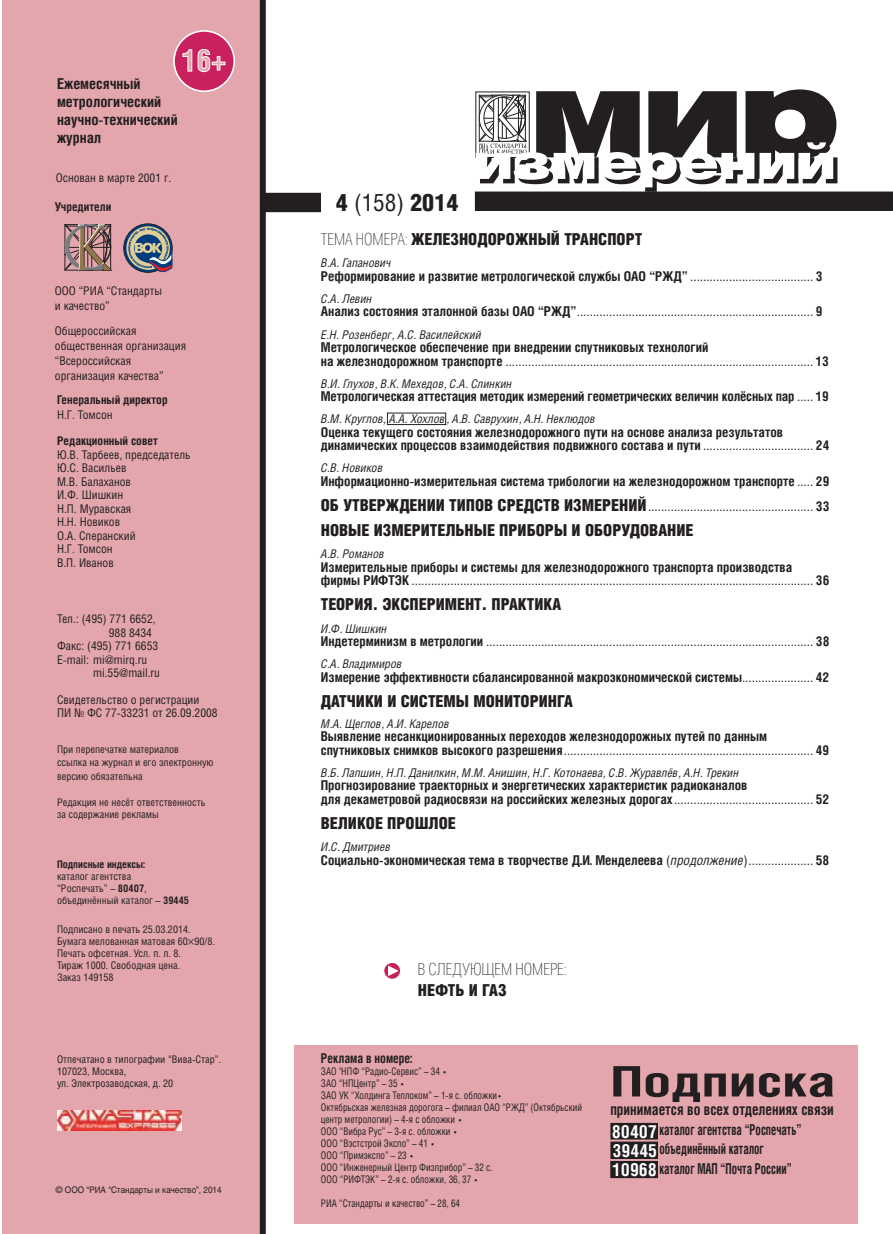
<style>
.page{position:relative;width:893px;height:1234px;background:#fff}
.page>*{position:absolute;margin:0;border:0;box-sizing:border-box;transform-origin:0 0}
.t1{font:700 42px "Helios Cond";color:#231f20;scale:1.4 1}
.t2{font:700 30px "Helios Cond";color:#e4a6ad}
.t3{font:900 24px "Helios Cond";color:#231f20}
.t4{font:700 18px/38.2px "Helios Cond";color:#fff}
.t5{font:900 16.5px "Helios Cond";color:#231f20}
.t6{font:100 16.5px "Helios Cond";color:#231f20}
.t7{font:700 15.75px "Helios Cond";color:#231f20;scale:.9 1}
.t8{font:700 15px/19.2px "Helios Cond";color:#231f20;scale:.75 1}
.t9{font:700 15px/18px "Helios Cond";color:#231f20}
.t10{font:700 13.5px/13.5px "Helios Cond";color:#231f20}
.t11{font:13.5px/13.5px "Helios Cond";color:#231f20}
.t12{font:700 13.5px "Helios Cond";color:#231f20;scale:.9 1}
.t13{font:12px/13.5px "Helios Cond";color:#231f20}
.t14{font:italic 12px "Helios Cond";color:#231f20}
.t15{font:700 12px "Helios Cond";color:#231f20}
.t16{font:10.5px/12px "Helios Cond";color:#231f20}
.t17{font:10.5px/12px "Helios Cond";color:#231f20;scale:.9 1}
.t18{font:700 10.5px "Helios Cond";color:#231f20}
.t19{font:9px "Helios";color:#231f20}
.s1{font-weight:700}
.s2{font-weight:400}
.s3{font-weight:100}
.s4{font-weight:900;font-size:16.5px}
.s5{font-weight:400;font-style:italic}
</style>
<div class="page">
<div style="left:260px;top:193px;width:60px;height:19px;background:#231f20"></div>
<div style="left:2px;top:0;width:259px;height:1233px;background:#e4a6ad"></div>
<div style="left:260px;top:0;width:6px;height:1233px;background:#231f20"></div>
<svg style="left:475px;top:89px;width:418px;height:122px"></svg>
<svg style="left:124px;top:224px;width:48px;height:48px"></svg>
<div style="left:124px;top:223px;width:48px;height:49px;border:1px solid #231f20;border-radius:50%"></div>
<svg style="left:126px;top:226px;width:44px;height:44px"></svg>
<svg style="left:128px;top:228px;width:45px;height:45px;background:#7d838a"></svg>
<svg style="left:65px;top:224px;width:47px;height:46px"></svg>
<img style="left:58px;top:1110px;width:124px;height:19px">
<div style="left:387px;top:412px;width:59px;height:13px;border:1px solid #231f20"></div>
<div style="left:294px;top:1044px;width:563px;height:179px;background:#e4a6ad"></div>
<div style="left:611px;top:1141px;width:46px;height:16px;background:#231f20"></div>
<div style="left:611px;top:1141px;width:47px;height:17px;border:1px solid #231f20"></div>
<div style="left:611px;top:1123px;width:46px;height:15px;background:#231f20"></div>
<div style="left:611px;top:1122px;width:47px;height:17px;border:1px solid #231f20"></div>
<div style="left:611px;top:1161px;width:46px;height:16px;background:#231f20"></div>
<div style="left:610px;top:1160px;width:48px;height:17px;border:1px solid #231f20"></div>
<div style="left:385px;top:963px;width:14px;height:14px;background:#c8215d;border-radius:50%"></div>
<div style="left:384px;top:962px;width:16px;height:16px;border:2px solid #c8215d;border-radius:50%"></div>
<svg style="left:388px;top:965px;width:11px;height:10px"></svg>
<div style="left:174px;top:31px;width:60px;height:60px;background:#c8215d;border-radius:50%"></div>
<div style="left:173px;top:30px;width:62px;height:62px;border:2px solid #fff;border-radius:50%"></div>
<svg style="left:182px;top:49px;width:44px;height:23px"></svg>
<h2 class="t2" style="left:182px;top:49px;width:45px">16+</h2>
<p class="t9" style="left:57px;top:76px;width:122px">Ежемесячный метрологический научно-технический журнал</p>
<p class="t13" style="left:56px;top:172px;width:117px">Основан в марте 2001 г.</p>
<p class="t15" style="left:55px;top:202px;width:58px">Учредители</p>
<p class="t13" style="left:55px;top:284px;width:109px;line-height:15px">ООО “РИА “Стандарты и качество”</p>
<p class="t13" style="left:55px;top:324px;width:133px;line-height:15px">Общероссийская общественная организация “Всероссийская организация качества”</p>
<p class="t15" style="left:57px;top:394px;width:112px">Генеральный директор</p>
<p class="t13" style="left:57px;top:409px;width:57px">Н.Г. Томсон</p>
<p class="t15" style="left:57px;top:436px;width:102px">Редакционный совет</p>
<p class="t13" style="left:57px;top:448px;width:135px">Ю.В. Тарбеев, председатель<br>Ю.С. Васильев<br>М.В. Балаханов<br>И.Ф. Шишкин<br>Н.П. Муравская<br>Н.Н. Новиков<br>О.А. Сперанский<br>Н.Г. Томсон<br>В.П. Иванов</p>
<p class="t13" style="left:57px;top:613px;width:100px">Тел.: (495) 771 6652,</p>
<p class="t13" style="left:109px;top:627px;width:45px">988 8434</p>
<p class="t13" style="left:57px;top:640px;width:103px">Факс: (495) 771 6653</p>
<p class="t13" style="left:57px;top:654px;width:92px">E-mail: mi@mirq.ru</p>
<p class="t13" style="left:93px;top:667px;width:68px">mi.55@mail.ru</p>
<p class="t13" style="left:57px;top:693px;width:162px">Свидетельство о регистрации<br>ПИ № ФС 77-33231 от 26.09.2008</p>
<p class="t16" style="left:57px;top:743px;width:158px;line-height:13.5px">При перепечатке материалов<br>ссылка на журнал и его электронную версию обязательна</p>
<p class="t16" style="left:57px;top:797px;width:150px">Редакция не несёт ответственность за содержание рекламы</p>
<p class="t18" style="left:57px;top:859px;width:90px">Подписные индексы:</p>
<p class="t16" style="left:57px;top:870px;width:134px">каталог агентства<br>“Роспечать” – <span class="s1">80407</span>, объединённый каталог – <span class="s1">39445</span></p>
<p class="t16" style="left:57px;top:923px;width:159px">Подписано в печать 25.03.2014.<br>Бумага мелованная матовая 60 90/8.<br>Печать офсетная. Усл. п. л. 8.<br>Тираж 1000. Свободная цена.<br>Заказ 149158</p>
<p class="t16" style="left:57px;top:1053px;width:166px">Отпечатано в типографии “Вива-Стар”.<br>107023, Москва,<br>ул. Электрозаводская, д. 20</p>
<p class="t19" style="left:56px;top:1186px;width:167px">© ООО “РИА “Стандарты и качество”, 2014</p>
<h3 class="t3" style="left:336px;top:194px;width:124px">4 <span class="s2">(158)</span> 2014</h3>
<p class="t5" style="left:321px;top:233px;width:323px"><span class="s3">ТЕМА НОМЕРА:</span> ЖЕЛЕЗНОДОРОЖНЫЙ ТРАНСПОРТ</p>
<p class="t14" style="left:321px;top:258px;width:72px">В.А. Гапанович</p>
<p class="t10" style="left:321px;top:271px;width:503px">Реформирование и развитие метрологической службы ОАО “РЖД” <span class="s2">......................................</span> 3</p>
<p class="t14" style="left:321px;top:294px;width:53px">С.А. Левин</p>
<p class="t11" style="left:321px;top:306px;width:503px"><span class="s1">Анализ состояния эталонной базы ОАО “РЖД”</span> ......................................................................... <span class="s1">9</span></p>
<p class="t14" style="left:321px;top:329px;width:162px">Е.Н. Розенберг, А.С. Василейский</p>
<p class="t11" style="left:321px;top:342px;width:510px"><span class="s1">Метрологическое обеспечение при внедрении спутниковых технологий<br>на железнодорожном транспорте</span> ............................................................................................... <span class="s1">13</span></p>
<p class="t14" style="left:321px;top:378px;width:193px">В.И. Глухов, В.К. Мехедов, С.А. Слинкин</p>
<p class="t10" style="left:321px;top:391px;width:510px">Метрологическая аттестация методик измерений геометрических величин колёсных пар <span class="s2">.....</span> 19</p>
<p class="t14" style="left:321px;top:414px;width:276px">В.М. Круглов, А.А. Хохлов , А.В. Саврухин, А.Н. Неклюдов</p>
<p class="t10" style="left:321px;top:426px;width:510px">Оценка текущего состояния железнодорожного пути на основе анализа результатов динамических процессов взаимодействия подвижного состава и пути <span class="s2">..................................</span> 24</p>
<p class="t14" style="left:321px;top:463px;width:63px">С.В. Новиков</p>
<p class="t10" style="left:321px;top:469px;width:510px;line-height:25.2px">Информационно-измерительная система трибологии на железнодорожном транспорте <span class="s2">.....</span> 29<br><span class="s4">ОБ УТВЕРЖДЕНИИ ТИПОВ СРЕДСТВ ИЗМЕРЕНИЙ</span> <span class="s2">...................................................</span> 33</p>
<p class="t5" style="left:321px;top:524px;width:374px">НОВЫЕ ИЗМЕРИТЕЛЬНЫЕ ПРИБОРЫ И ОБОРУДОВАНИЕ</p>
<p class="t14" style="left:321px;top:549px;width:65px">А.В. Романов</p>
<p class="t11" style="left:321px;top:561px;width:510px"><span class="s1">Измерительные приборы и системы для железнодорожного транспорта производства фирмы РИФТЭК</span> ............................................................................................................................ <span class="s1">36</span></p>
<p class="t5" style="left:321px;top:598px;width:242px">ТЕОРИЯ. ЭКСПЕРИМЕНТ. ПРАКТИКА</p>
<p class="t14" style="left:321px;top:623px;width:68px">И.Ф. Шишкин</p>
<p class="t11" style="left:321px;top:635px;width:510px"><span class="s1">Индетерминизм в метрологии</span> ..................................................................................................... <span class="s1">38</span></p>
<p class="t14" style="left:321px;top:659px;width:83px">С.А. Владимиров</p>
<p class="t10" style="left:321px;top:671px;width:510px">Измерение эффективности сбалансированной макроэкономической системы<span class="s2">......................</span> 42</p>
<p class="t5" style="left:321px;top:694px;width:254px">ДАТЧИКИ И СИСТЕМЫ МОНИТОРИНГА</p>
<p class="t14" style="left:321px;top:718px;width:130px">М.А. Щеглов, А.И. Карелов</p>
<p class="t10" style="left:321px;top:731px;width:510px">Выявление несанкционированных переходов железнодорожных путей по данным спутниковых снимков высокого разрешения <span class="s2">.............................................................................</span> 49</p>
<p class="t14" style="left:321px;top:767px;width:420px">В.Б. Лапшин, Н.П. Данилкин, М.М. Анишин, Н.Г. Котонаева, С.В. Журавлёв, А.Н. Трекин</p>
<p class="t10" style="left:321px;top:780px;width:510px">Прогнозирование траекторных и энергетических характеристик радиоканалов<br>для декаметровой радиосвязи на российских железных дорогах <span class="s2">...........................................</span> 52</p>
<p class="t5" style="left:321px;top:817px;width:136px">ВЕЛИКОЕ ПРОШЛОЕ</p>
<p class="t14" style="left:321px;top:842px;width:71px">И.С. Дмитриев</p>
<p class="t10" style="left:321px;top:854px;width:510px">Социально-экономическая тема в творчестве Д.И. Менделеева <span class="s2">(</span><span class="s5">продолжение</span><span class="s2">) ....................</span> 58</p>
<p class="t6" style="left:418px;top:962px;width:150px">В СЛЕДУЮЩЕМ НОМЕРЕ:</p>
<p class="t5" style="left:418px;top:984px;width:90px">НЕФТЬ И ГАЗ</p>
<p class="t12" style="left:321px;top:1052px;width:103px">Реклама в номере:</p>
<p class="t17" style="left:321px;top:1066px;width:292px">ЗАО "НПФ “Радио-Сервис” – 34<br>ЗАО “НПЦентр” – 35<br>ЗАО УК “Холдинга Теплоком” – 1-я с. обложки<br>Октябрьская железная дорогога – филиал ОАО “РЖД” (Октябрьский центр метрологии) – 4-я с обложки<br>ООО “Вибра Рус” – 3-я с. обложки<br>ООО “Вэстстрой Экспо” – 41<br>ООО “Примэкспо” – 23<br>ООО “Инженерный Центр Физприбор” – 32 с.<br>ООО “РИФТЭК” – 2-я с. обложки, 36, 37</p>
<p class="t17" style="left:321px;top:1198px;width:156px">РИА “Стандарты и качество” – 28, 64</p>
<h1 class="t1" style="left:610px;top:1064px;width:162px">Подписка</h1>
<p class="t7" style="left:610px;top:1102px;width:250px">принимается во всех отделениях связи</p>
<h3 class="t4" style="left:612px;top:1132px;width:46px">39445</h3>
<h3 class="t4" style="left:612px;top:1113px;width:47px">80407<br>10968</h3>
<p class="t8" style="left:659px;top:1121px;width:191px">каталог агентства “Рос пе чать” объединённый каталог каталог МАП “Почта России”</p>
</div>
